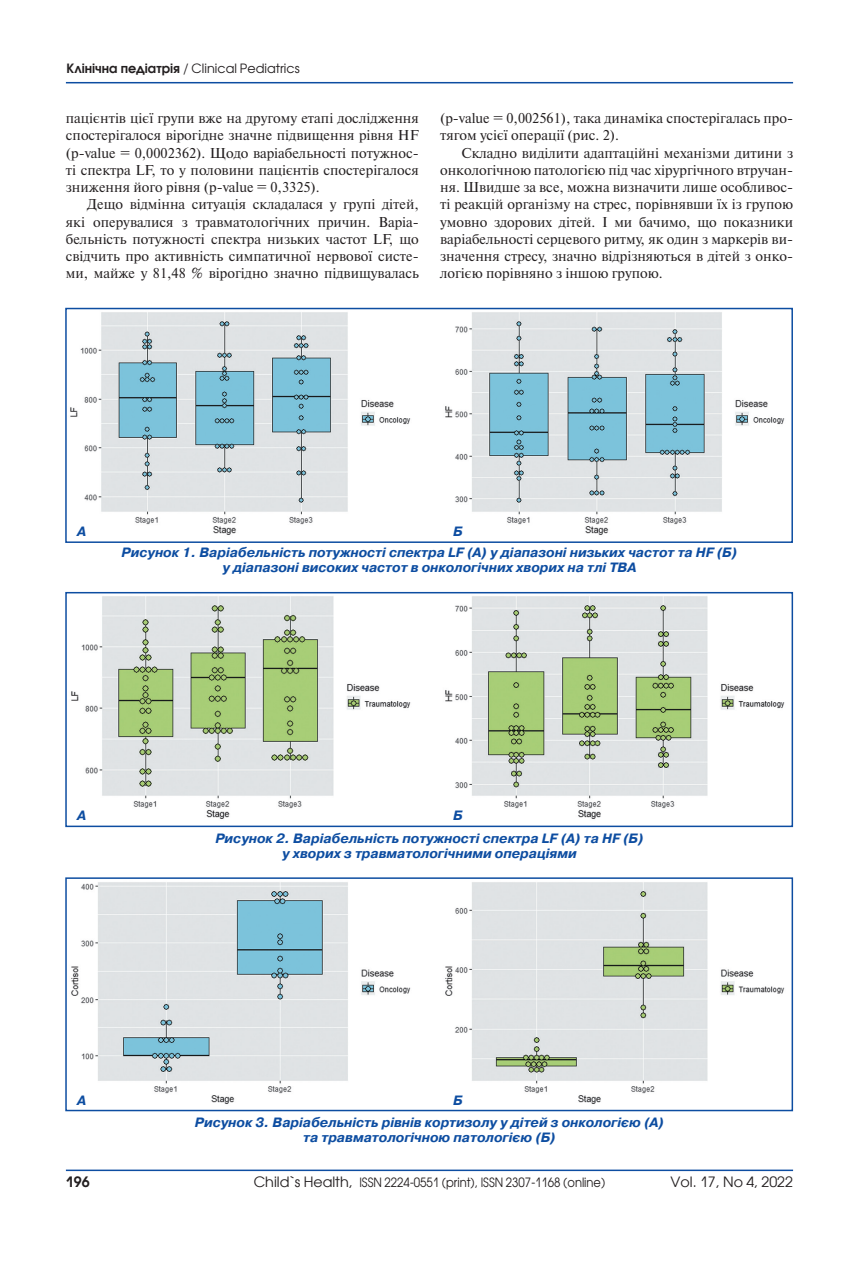
<style>
.page{position:relative;width:859px;height:1263px;background:#fff}
.page>*{position:absolute;margin:0;border:0;box-sizing:border-box;transform-origin:0 0}
.Основной_текст{font:14.25px/17.2px "Newton C";color:#231f20;text-align:justify}
.t1{font:14.25px "Avant Garde CTT";color:#231f20}
.t2{font:700 14.25px "Avant Garde Gothic C";color:#231f20}
.Рисунки_таблицы{font:italic 700 13.5px/15px "Pragmatica C";color:#0d4da1;text-align:center}
.t3{font:12.75px "Avant Garde Gothic C";color:#231f20;scale:.9 1}
.t4{font:12.75px "Avant Garde Gothic C";color:#231f20}
.s1{font-weight:700}
.s2{font-family:"Avant Garde CTT";font-size:14.25px}
.s3{font-size:14.25px}
</style>
<div class="page">
<hr style="left:66px;top:1169px;width:727px;height:2px;background:#0d4da1">
<hr style="left:66px;top:82px;width:727px;height:1px;background:#0d4da1">
<img style="left:445px;top:312px;width:340px;height:223px">
<img style="left:70px;top:312px;width:341px;height:223px">
<div style="left:65px;top:308px;width:728px;height:235px;border:2px solid #0d4da1"></div>
<img style="left:445px;top:596px;width:340px;height:223px">
<img style="left:71px;top:596px;width:340px;height:223px">
<div style="left:65px;top:592px;width:728px;height:235px;border:2px solid #0d4da1"></div>
<img style="left:445px;top:882px;width:340px;height:222px">
<img style="left:71px;top:882px;width:340px;height:222px">
<div style="left:65px;top:877px;width:728px;height:234px;border:2px solid #0d4da1"></div>
<p class="t4" style="left:66px;top:61px;width:235px"><span class="s1">Клінічна педіатрія</span> / Clinical Pediatrics</p>
<p class="Основной_текст" style="left:66px;top:110px;width:354px">пацієнтів цієї групи вже на другому етапі дослідження спостерігалося вірогідне значне підвищення рівня HF (p-value = 0,0002362). Щодо варіабельності потужнос&shy;ті спектра LF, то у половини пацієнтів спостерігалося зниження його рівня (p-value = 0,3325).</p>
<p class="Основной_текст" style="left:66px;top:196px;width:354px;text-indent:21px">Дещо відмінна ситуація складалася у групі дітей, які оперувалися з травматологічних причин. Варіа&shy;бельність потужності спектра низьких частот LF, що свідчить про активність симпатичної нервової систе&shy;ми, майже у 81,48 % вірогідно значно підвищувалась</p>
<p class="Основной_текст" style="left:440px;top:110px;width:354px">(p-value = 0,002561), така динаміка спостерігалась про&shy;тягом усієї операції (рис. 2).</p>
<p class="Основной_текст" style="left:440px;top:144px;width:354px;text-indent:21px">Складно виділити адаптаційні механізми дитини з онкологічною патологією під час хірургічного втручан&shy;ня. Швидше за все, можна визначити лише особливос&shy;ті реакцій організму на стрес, порівнявши їх із групою умовно здорових дітей. І ми бачимо, що показники варіабельності серцевого ритму, як один з маркерів ви&shy;значення стресу, значно відрізняються в дітей з онко&shy;логією порівняно з іншою групою.</p>
<p class="Рисунки_таблицы" style="left:77px;top:524px;width:11px">А</p>
<p class="Рисунки_таблицы" style="left:453px;top:524px;width:11px">Б</p>
<p class="Рисунки_таблицы" style="left:122px;top:545px;width:617px">Рисунок 1. Варіабельність потужності спектра LF (А) у діапазоні низьких частот та HF (Б) у діапазоні високих частот в онкологічних хворих на тлі ТВА</p>
<p class="Рисунки_таблицы" style="left:77px;top:808px;width:11px">А</p>
<p class="Рисунки_таблицы" style="left:453px;top:808px;width:11px">Б</p>
<p class="Рисунки_таблицы" style="left:215px;top:831px;width:430px">Рисунок 2. Варіабельність потужності спектра LF (А) та HF (Б) у хворих з травматологічними операціями</p>
<p class="Рисунки_таблицы" style="left:77px;top:1093px;width:11px">А</p>
<p class="Рисунки_таблицы" style="left:453px;top:1093px;width:11px">Б</p>
<p class="Рисунки_таблицы" style="left:195px;top:1115px;width:471px">Рисунок 3. Варіабельність рівнів кортизолу у дітей з онкологією (А) та травматологічною патологією (Б)</p>
<p class="t2" style="left:66px;top:1173px;width:25px">196</p>
<p class="t3" style="left:254px;top:1175px;width:392px"><span class="s2">Child`s Health</span><span class="s3">,</span> ISSN 2224-0551 (print), ISSN 2307-1168 (online)</p>
<p class="t1" style="left:671px;top:1173px;width:124px">Vol. 17, No 4, 2022</p>
</div>
